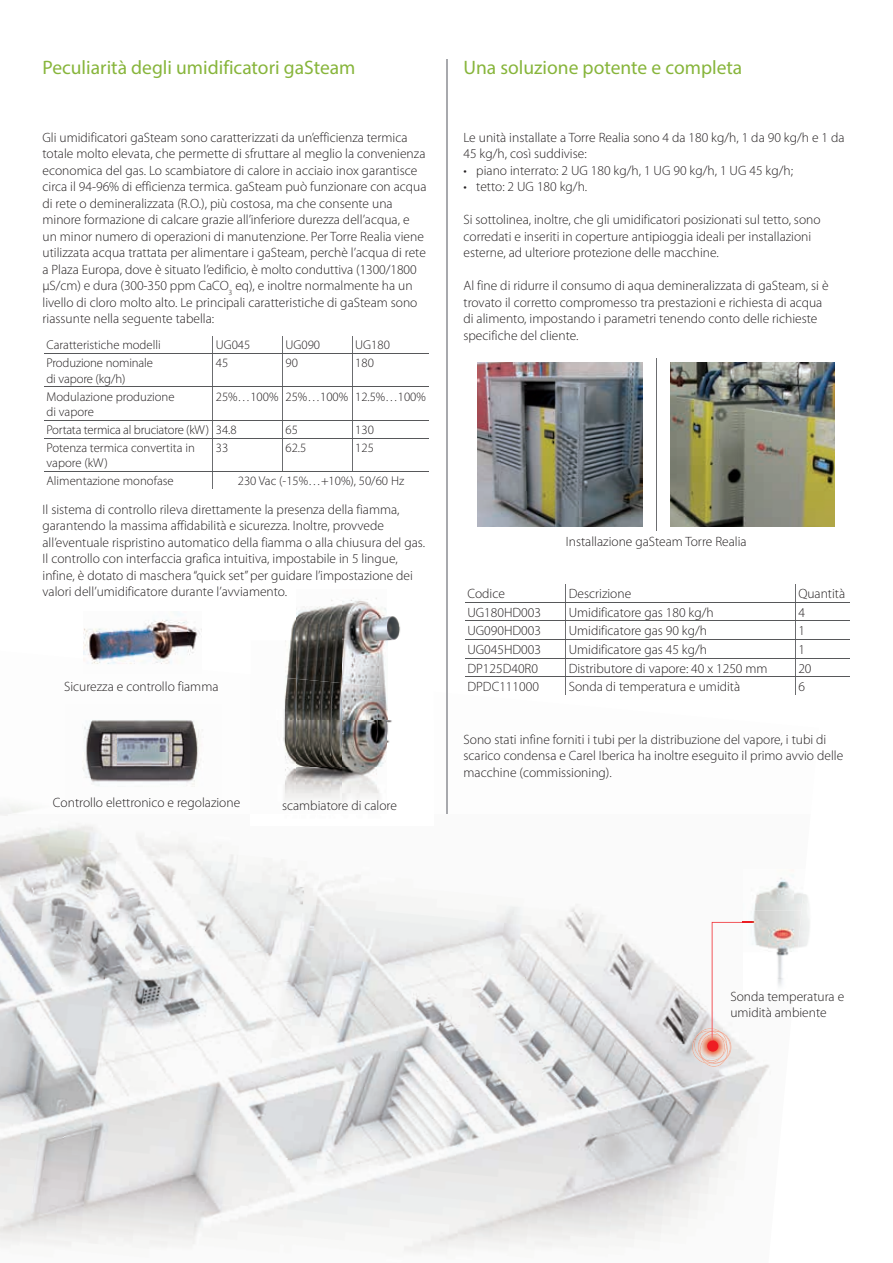
<style>
.page{position:relative;width:893px;height:1263px;background:#fff}
.page>*{position:absolute;margin:0;border:0;box-sizing:border-box;transform-origin:0 0}
.t1{font:19.5px "Myriad Pro";color:#87b53b}
.t2{font:300 13.5px/16.5px "Myriad Pro";color:#231f20}
.t3{font:300 12.75px/15.3px "Myriad Pro";color:#231f20}
.t4{font:300 12.75px "Myriad Pro";letter-spacing:-.02em;color:#231f20}
</style>
<div class="page">
<img style="left:84px;top:613px;width:117px;height:51px">
<img style="left:81px;top:720px;width:122px;height:67px">
<img style="left:290px;top:598px;width:111px;height:42px">
<img style="left:285px;top:640px;width:11px;height:34px">
<img style="left:296px;top:640px;width:46px;height:39px">
<img style="left:342px;top:640px;width:46px;height:43px">
<img style="left:283px;top:674px;width:13px;height:127px">
<img style="left:296px;top:679px;width:46px;height:122px">
<img style="left:342px;top:683px;width:46px;height:119px">
<img style="left:324px;top:874px;width:282px;height:207px">
<img style="left:606px;top:921px;width:164px;height:326px">
<img style="left:0;top:814px;width:324px;height:291px">
<img style="left:282px;top:1081px;width:339px;height:173px">
<img style="left:0;top:1105px;width:295px;height:149px">
<img style="left:251px;top:814px;width:73px;height:12px">
<img style="left:692px;top:1031px;width:3px;height:32px">
<img style="left:694px;top:1028px;width:1px;height:30px">
<img style="left:705px;top:1063px;width:23px;height:4px">
<svg style="left:695px;top:922px;width:75px;height:141px"></svg>
<img style="left:754px;top:875px;width:51px;height:36px">
<img style="left:743px;top:910px;width:59px;height:42px">
<img style="left:743px;top:952px;width:46px;height:42px">
<img style="left:743px;top:922px;width:31px;height:1px">
<hr style="left:446px;top:60px;width:1px;height:754px;background:#a8a9ad">
<svg style="left:212px;top:336px;width:1px;height:17px"></svg>
<svg style="left:282px;top:336px;width:1px;height:17px"></svg>
<svg style="left:352px;top:336px;width:1px;height:17px"></svg>
<hr style="left:212px;top:354px;width:1px;height:33px;background:#6c6d70">
<hr style="left:282px;top:354px;width:1px;height:33px;background:#6c6d70">
<hr style="left:352px;top:354px;width:1px;height:33px;background:#6c6d70">
<hr style="left:212px;top:387px;width:1px;height:33px;background:#6c6d70">
<hr style="left:282px;top:387px;width:1px;height:33px;background:#6c6d70">
<hr style="left:352px;top:387px;width:1px;height:33px;background:#6c6d70">
<svg style="left:212px;top:421px;width:1px;height:17px"></svg>
<svg style="left:282px;top:421px;width:1px;height:17px"></svg>
<svg style="left:352px;top:421px;width:1px;height:17px"></svg>
<hr style="left:212px;top:438px;width:1px;height:33px;background:#6c6d70">
<hr style="left:282px;top:438px;width:1px;height:33px;background:#6c6d70">
<hr style="left:352px;top:438px;width:1px;height:33px;background:#6c6d70">
<svg style="left:212px;top:472px;width:1px;height:17px"></svg>
<hr style="left:44px;top:353px;width:169px;height:1px;background:#57585a">
<hr style="left:213px;top:353px;width:69px;height:1px;background:#57585a">
<hr style="left:282px;top:353px;width:70px;height:1px;background:#57585a">
<hr style="left:352px;top:353px;width:77px;height:1px;background:#57585a">
<hr style="left:44px;top:387px;width:169px;height:1px;background:#57585a">
<hr style="left:213px;top:387px;width:69px;height:1px;background:#57585a">
<hr style="left:282px;top:387px;width:70px;height:1px;background:#57585a">
<hr style="left:352px;top:387px;width:77px;height:1px;background:#57585a">
<hr style="left:44px;top:420px;width:169px;height:1px;background:#57585a">
<hr style="left:213px;top:420px;width:69px;height:1px;background:#57585a">
<hr style="left:282px;top:420px;width:70px;height:1px;background:#57585a">
<hr style="left:352px;top:420px;width:77px;height:1px;background:#57585a">
<hr style="left:44px;top:438px;width:169px;height:1px;background:#57585a">
<hr style="left:213px;top:438px;width:69px;height:1px;background:#57585a">
<hr style="left:282px;top:438px;width:70px;height:1px;background:#57585a">
<hr style="left:352px;top:438px;width:77px;height:1px;background:#57585a">
<hr style="left:44px;top:471px;width:169px;height:1px;background:#57585a">
<hr style="left:213px;top:471px;width:69px;height:1px;background:#57585a">
<hr style="left:282px;top:471px;width:70px;height:1px;background:#57585a">
<hr style="left:352px;top:471px;width:77px;height:1px;background:#57585a">
<hr style="left:656px;top:359px;width:1px;height:172px;background:#6c6d70">
<img style="left:477px;top:363px;width:165px;height:164px">
<img style="left:670px;top:363px;width:165px;height:164px">
<svg style="left:565px;top:584px;width:1px;height:111px"></svg>
<svg style="left:795px;top:584px;width:1px;height:111px"></svg>
<hr style="left:465px;top:602px;width:101px;height:1px;background:#57585a">
<hr style="left:566px;top:602px;width:229px;height:1px;background:#57585a">
<hr style="left:795px;top:602px;width:55px;height:1px;background:#57585a">
<hr style="left:465px;top:621px;width:101px;height:1px;background:#57585a">
<hr style="left:566px;top:621px;width:229px;height:1px;background:#57585a">
<hr style="left:795px;top:621px;width:55px;height:1px;background:#57585a">
<hr style="left:465px;top:639px;width:101px;height:1px;background:#57585a">
<hr style="left:566px;top:639px;width:229px;height:1px;background:#57585a">
<hr style="left:795px;top:639px;width:55px;height:1px;background:#57585a">
<hr style="left:465px;top:658px;width:101px;height:1px;background:#57585a">
<hr style="left:566px;top:658px;width:229px;height:1px;background:#57585a">
<hr style="left:795px;top:658px;width:55px;height:1px;background:#57585a">
<hr style="left:465px;top:676px;width:101px;height:1px;background:#57585a">
<hr style="left:566px;top:676px;width:229px;height:1px;background:#57585a">
<hr style="left:795px;top:676px;width:55px;height:1px;background:#57585a">
<h1 class="t1" style="left:43px;top:56px;width:314px">Peculiarità degli umidificatori gaSteam</h1>
<h1 class="t1" style="left:463px;top:56px;width:280px">Una soluzione potente e completa</h1>
<p class="t2" style="left:43px;top:129px;width:385px">Gli umidificatori gaSteam sono caratterizzati da un’efficienza termica totale molto elevata, che permette di sfruttare al meglio la convenienza economica del gas. Lo scambiatore di calore in acciaio inox garantisce circa il 94-96% di efficienza termica. gaSteam può funzionare con acqua di rete o demineralizzata (R.O.), più costosa, ma che consente una minore formazione di calcare grazie all’inferiore durezza dell’acqua, e un minor numero di operazioni di manutenzione. Per Torre Realia viene utilizzata acqua trattata per alimentare i gaSteam, perchè l’acqua di rete a Plaza Europa, dove è situato l’edificio, è molto conduttiva (1300/1800 μS/cm) e dura (300-350 ppm CaCO<sub>3</sub> eq), e inoltre normalmente ha un livello di cloro molto alto. Le principali caratteristiche di gaSteam sono riassunte nella seguente tabella:</p>
<p class="t3" style="left:46px;top:337px;width:116px">Caratteristiche modelli</p>
<p class="t3" style="left:216px;top:337px;width:36px">UG045</p>
<p class="t3" style="left:286px;top:337px;width:36px">UG090</p>
<p class="t3" style="left:355px;top:337px;width:36px">UG180</p>
<p class="t3" style="left:46px;top:355px;width:108px">Produzione nominale di vapore (kg/h)</p>
<p class="t3" style="left:216px;top:355px;width:14px">45</p>
<p class="t3" style="left:286px;top:355px;width:14px">90</p>
<p class="t3" style="left:355px;top:355px;width:20px">180</p>
<p class="t3" style="left:46px;top:389px;width:130px">Modulazione produzione di vapore</p>
<p class="t3" style="left:216px;top:389px;width:211px">25%…100% 25%…100% 12.5%…100%</p>
<p class="t4" style="left:46px;top:422px;width:192px">Portata termica al bruciatore (kW) 34.8</p>
<p class="t3" style="left:286px;top:422px;width:14px">65</p>
<p class="t3" style="left:355px;top:422px;width:20px">130</p>
<p class="t3" style="left:46px;top:440px;width:150px">Potenza termica convertita in vapore (kW)</p>
<p class="t3" style="left:216px;top:440px;width:14px">33</p>
<p class="t3" style="left:286px;top:440px;width:22px">62.5</p>
<p class="t3" style="left:355px;top:440px;width:20px">125</p>
<p class="t3" style="left:46px;top:473px;width:129px">Alimentazione monofase</p>
<p class="t3" style="left:238px;top:473px;width:168px">230 Vac (-15%…+10%), 50/60 Hz</p>
<p class="t2" style="left:43px;top:501px;width:384px">Il sistema di controllo rileva direttamente la presenza della fiamma, garantendo la massima affidabilità e sicurezza. Inoltre, provvede all’eventuale rispristino automatico della fiamma o alla chiusura del gas.<br>Il controllo con interfaccia grafica intuitiva, impostabile in 5 lingue, infine, è dotato di maschera “quick set” per guidare l’impostazione dei valori dell’umidificatore durante l’avviamento.</p>
<p class="t2" style="left:64px;top:678px;width:156px">Sicurezza e controllo fiamma</p>
<p class="t2" style="left:53px;top:794px;width:189px">Controllo elettronico e regolazione</p>
<p class="t2" style="left:282px;top:797px;width:116px">scambiatore di calore</p>
<p class="t2" style="left:463px;top:129px;width:383px">Le unità installate a Torre Realia sono 4 da 180 kg/h, 1 da 90 kg/h e 1 da<br>45 kg/h, così suddivise:</p>
<p class="t2" style="left:463px;top:162px;width:331px">• piano interrato: 2 UG 180 kg/h, 1 UG 90 kg/h, 1 UG 45 kg/h;</p>
<p class="t2" style="left:463px;top:179px;width:125px">• tetto: 2 UG 180 kg/h.</p>
<p class="t2" style="left:463px;top:212px;width:359px">Si sottolinea, inoltre, che gli umidificatori posizionati sul tetto, sono corredati e inseriti in coperture antipioggia ideali per installazioni esterne, ad ulteriore protezione delle macchine.</p>
<p class="t2" style="left:463px;top:278px;width:367px">Al fine di ridurre il consumo di aqua demineralizzata di gaSteam, si è trovato il corretto compromesso tra prestazioni e richiesta di acqua di alimento, impostando i parametri tenendo conto delle richieste specifiche del cliente.</p>
<p class="t2" style="left:566px;top:533px;width:182px">Installazione gaSteam Torre Realia</p>
<p class="t2" style="left:467px;top:585px;width:39px">Codice</p>
<p class="t2" style="left:569px;top:585px;width:64px">Descrizione</p>
<p class="t2" style="left:798px;top:585px;width:48px">Quantità</p>
<p class="t2" style="left:467px;top:604px;width:75px">UG180HD003</p>
<p class="t2" style="left:569px;top:604px;width:146px">Umidificatore gas 180 kg/h</p>
<p class="t2" style="left:798px;top:604px;width:8px">4</p>
<p class="t2" style="left:467px;top:622px;width:75px">UG090HD003</p>
<p class="t2" style="left:569px;top:622px;width:140px">Umidificatore gas 90 kg/h</p>
<p class="t2" style="left:798px;top:622px;width:8px">1</p>
<p class="t2" style="left:467px;top:641px;width:75px">UG045HD003</p>
<p class="t2" style="left:569px;top:641px;width:140px">Umidificatore gas 45 kg/h</p>
<p class="t2" style="left:798px;top:641px;width:8px">1</p>
<p class="t2" style="left:467px;top:660px;width:72px">DP125D40R0</p>
<p class="t2" style="left:569px;top:660px;width:200px">Distributore di vapore: 40 x 1250 mm</p>
<p class="t2" style="left:798px;top:660px;width:15px">20</p>
<p class="t2" style="left:467px;top:678px;width:73px">DPDC111000</p>
<p class="t2" style="left:569px;top:678px;width:173px">Sonda di temperatura e umidità</p>
<p class="t2" style="left:798px;top:678px;width:8px">6</p>
<p class="t2" style="left:463px;top:731px;width:381px">Sono stati infine forniti i tubi per la distribuzione del vapore, i tubi di scarico condensa e Carel Iberica ha inoltre eseguito il primo avvio delle macchine (commissioning).</p>
<p class="t2" style="left:730px;top:988px;width:115px">Sonda temperatura e umidità ambiente</p>
</div>
